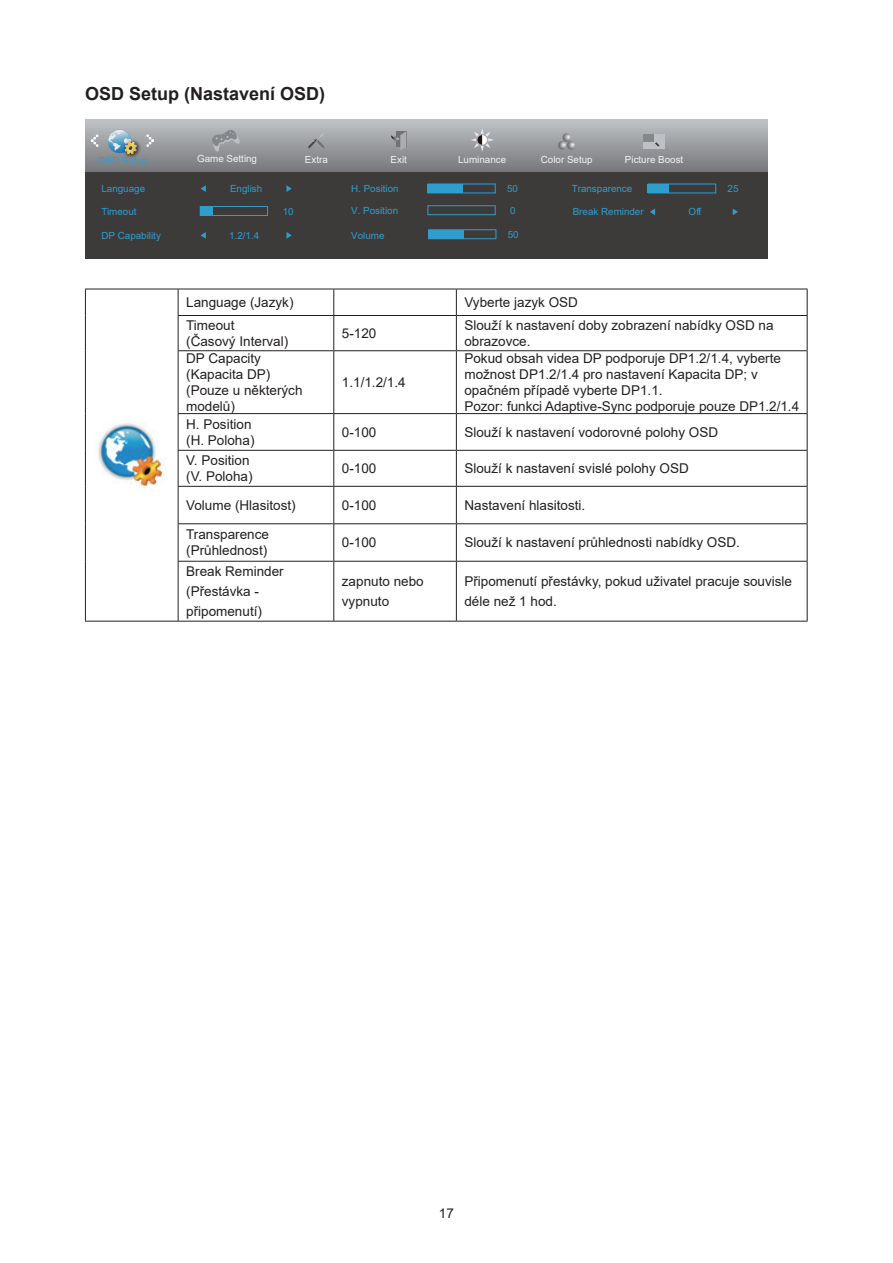
<style>
.page{position:relative;width:893px;height:1263px;background:#fff}
.page>*{position:absolute;margin:0;border:0;box-sizing:border-box;transform-origin:0 0}
.t1{font:700 18px "Arial";color:#231f20}
.t2{font:13.5px/16.2px "Arial";color:#231f20}
.t3{font:9.75px "Arial";color:#2e9ecf}
.t4{font:9.75px "Arial";color:#f3f3f3}
</style>
<div class="page">
<svg style="left:85px;top:119px;width:683px;height:53px;background:#9a9c9f"></svg>
<div style="left:85px;top:172px;width:683px;height:87px;background:#3d3a3a"></div>
<svg style="left:391px;top:131px;width:15px;height:19px"></svg>
<svg style="left:308px;top:133px;width:18px;height:16px"></svg>
<svg style="left:470px;top:128px;width:24px;height:24px"></svg>
<svg style="left:558px;top:133px;width:17px;height:17px"></svg>
<div style="left:428px;top:205px;width:68px;height:10px;border:1px solid #2e9ecf"></div>
<div style="left:648px;top:184px;width:21px;height:9px;background:#2e9ecf"></div>
<div style="left:648px;top:184px;width:68px;height:9px;border:1px solid #2e9ecf"></div>
<svg style="left:201px;top:185px;width:5px;height:7px"></svg>
<svg style="left:286px;top:185px;width:6px;height:7px"></svg>
<div style="left:200px;top:206px;width:68px;height:10px;border:1px solid #2e9ecf"></div>
<div style="left:200px;top:206px;width:13px;height:9px;background:#2e9ecf"></div>
<div style="left:428px;top:184px;width:35px;height:9px;background:#2e9ecf"></div>
<svg style="left:650px;top:208px;width:5px;height:7px"></svg>
<svg style="left:733px;top:208px;width:5px;height:7px"></svg>
<svg style="left:91px;top:134px;width:8px;height:13px"></svg>
<svg style="left:146px;top:134px;width:8px;height:13px"></svg>
<img style="left:121px;top:138px;width:23px;height:23px">
<svg style="left:108px;top:130px;width:29px;height:24px"></svg>
<div style="left:644px;top:134px;width:21px;height:15px;background:#bdc0c4"></div>
<div style="left:644px;top:134px;width:10px;height:8px;background:#85878a"></div>
<svg style="left:655px;top:142px;width:4px;height:5px"></svg>
<svg style="left:201px;top:232px;width:5px;height:7px"></svg>
<svg style="left:286px;top:232px;width:6px;height:7px"></svg>
<svg style="left:212px;top:130px;width:28px;height:22px"></svg>
<div style="left:428px;top:229px;width:68px;height:10px;border:1px solid #2e9ecf"></div>
<div style="left:428px;top:230px;width:36px;height:9px;background:#2e9ecf"></div>
<hr style="left:85px;top:289px;width:93px;height:1px;background:#231f20">
<svg style="left:85px;top:289px;width:1px;height:26px"></svg>
<hr style="left:178px;top:289px;width:156px;height:1px;background:#231f20">
<svg style="left:178px;top:289px;width:1px;height:26px"></svg>
<hr style="left:334px;top:289px;width:122px;height:1px;background:#231f20">
<svg style="left:333px;top:289px;width:1px;height:26px"></svg>
<hr style="left:456px;top:289px;width:351px;height:1px;background:#231f20">
<svg style="left:456px;top:289px;width:1px;height:26px"></svg>
<svg style="left:807px;top:289px;width:1px;height:26px"></svg>
<hr style="left:85px;top:315px;width:1px;height:36px;background:#231f20">
<hr style="left:178px;top:315px;width:156px;height:1px;background:#231f20">
<hr style="left:178px;top:316px;width:1px;height:34px;background:#231f20">
<hr style="left:334px;top:315px;width:122px;height:1px;background:#231f20">
<hr style="left:333px;top:316px;width:1px;height:34px;background:#231f20">
<hr style="left:456px;top:315px;width:351px;height:1px;background:#231f20">
<hr style="left:456px;top:316px;width:1px;height:34px;background:#231f20">
<hr style="left:807px;top:316px;width:1px;height:34px;background:#231f20">
<hr style="left:85px;top:351px;width:1px;height:63px;background:#231f20">
<hr style="left:178px;top:350px;width:156px;height:1px;background:#231f20">
<hr style="left:178px;top:351px;width:1px;height:62px;background:#231f20">
<hr style="left:334px;top:350px;width:122px;height:1px;background:#231f20">
<hr style="left:333px;top:351px;width:1px;height:62px;background:#231f20">
<hr style="left:456px;top:350px;width:351px;height:1px;background:#231f20">
<hr style="left:456px;top:351px;width:1px;height:62px;background:#231f20">
<hr style="left:807px;top:351px;width:1px;height:62px;background:#231f20">
<hr style="left:85px;top:414px;width:1px;height:36px;background:#231f20">
<hr style="left:178px;top:413px;width:156px;height:1px;background:#231f20">
<hr style="left:178px;top:414px;width:1px;height:36px;background:#231f20">
<hr style="left:334px;top:413px;width:122px;height:1px;background:#231f20">
<hr style="left:333px;top:414px;width:1px;height:36px;background:#231f20">
<hr style="left:456px;top:413px;width:351px;height:1px;background:#231f20">
<hr style="left:456px;top:414px;width:1px;height:36px;background:#231f20">
<hr style="left:807px;top:414px;width:1px;height:36px;background:#231f20">
<hr style="left:85px;top:450px;width:1px;height:36px;background:#231f20">
<hr style="left:178px;top:450px;width:156px;height:1px;background:#231f20">
<hr style="left:178px;top:451px;width:1px;height:35px;background:#231f20">
<hr style="left:334px;top:450px;width:122px;height:1px;background:#231f20">
<hr style="left:333px;top:451px;width:1px;height:35px;background:#231f20">
<hr style="left:456px;top:450px;width:351px;height:1px;background:#231f20">
<hr style="left:456px;top:451px;width:1px;height:35px;background:#231f20">
<hr style="left:807px;top:451px;width:1px;height:35px;background:#231f20">
<hr style="left:85px;top:486px;width:1px;height:38px;background:#231f20">
<hr style="left:178px;top:486px;width:156px;height:1px;background:#231f20">
<hr style="left:178px;top:487px;width:1px;height:36px;background:#231f20">
<hr style="left:334px;top:486px;width:122px;height:1px;background:#231f20">
<hr style="left:333px;top:487px;width:1px;height:36px;background:#231f20">
<hr style="left:456px;top:486px;width:351px;height:1px;background:#231f20">
<hr style="left:456px;top:487px;width:1px;height:36px;background:#231f20">
<hr style="left:807px;top:487px;width:1px;height:36px;background:#231f20">
<hr style="left:85px;top:524px;width:1px;height:37px;background:#231f20">
<hr style="left:178px;top:523px;width:156px;height:1px;background:#231f20">
<hr style="left:178px;top:524px;width:1px;height:37px;background:#231f20">
<hr style="left:334px;top:523px;width:122px;height:1px;background:#231f20">
<hr style="left:333px;top:524px;width:1px;height:37px;background:#231f20">
<hr style="left:456px;top:523px;width:351px;height:1px;background:#231f20">
<hr style="left:456px;top:524px;width:1px;height:37px;background:#231f20">
<hr style="left:807px;top:524px;width:1px;height:37px;background:#231f20">
<hr style="left:85px;top:561px;width:1px;height:60px;background:#231f20">
<hr style="left:178px;top:561px;width:156px;height:1px;background:#231f20">
<hr style="left:178px;top:562px;width:1px;height:59px;background:#231f20">
<hr style="left:334px;top:561px;width:122px;height:1px;background:#231f20">
<hr style="left:333px;top:562px;width:1px;height:59px;background:#231f20">
<hr style="left:456px;top:561px;width:351px;height:1px;background:#231f20">
<hr style="left:456px;top:562px;width:1px;height:59px;background:#231f20">
<hr style="left:807px;top:562px;width:1px;height:59px;background:#231f20">
<hr style="left:85px;top:621px;width:93px;height:1px;background:#231f20">
<hr style="left:178px;top:621px;width:156px;height:1px;background:#231f20">
<hr style="left:334px;top:621px;width:122px;height:1px;background:#231f20">
<hr style="left:456px;top:621px;width:351px;height:1px;background:#231f20">
<img style="left:97px;top:422px;width:68px;height:66px">
<h1 class="t1" style="left:85px;top:81px;width:242px">OSD Setup (Nastavení OSD)</h1>
<p class="t4" style="left:197px;top:152px;width:62px">Game Setting</p>
<p class="t4" style="left:305px;top:153px;width:24px">Extra</p>
<p class="t4" style="left:391px;top:153px;width:18px">Exit</p>
<p class="t4" style="left:458px;top:153px;width:50px">Luminance</p>
<p class="t4" style="left:541px;top:153px;width:53px">Color Setup</p>
<p class="t3" style="left:351px;top:182px;width:49px">H. Position</p>
<p class="t3" style="left:507px;top:182px;width:12px">50</p>
<p class="t3" style="left:351px;top:204px;width:48px">V. Position</p>
<p class="t3" style="left:510px;top:204px;width:7px">0</p>
<p class="t3" style="left:98px;top:153px;width:51px">OSD Setup</p>
<p class="t4" style="left:625px;top:153px;width:60px">Picture Boost</p>
<p class="t3" style="left:101px;top:182px;width:45px">Language</p>
<p class="t3" style="left:230px;top:182px;width:34px">English</p>
<p class="t3" style="left:572px;top:182px;width:62px">Transparence</p>
<p class="t3" style="left:728px;top:182px;width:12px">25</p>
<p class="t3" style="left:101px;top:205px;width:37px">Timeout</p>
<p class="t3" style="left:283px;top:205px;width:12px">10</p>
<p class="t3" style="left:573px;top:205px;width:72px">Break Reminder</p>
<p class="t3" style="left:688px;top:205px;width:14px">Off</p>
<p class="t3" style="left:101px;top:229px;width:61px">DP Capability</p>
<p class="t3" style="left:229px;top:229px;width:32px">1.2/1.4</p>
<p class="t3" style="left:351px;top:229px;width:35px">Volume</p>
<p class="t3" style="left:508px;top:228px;width:12px">50</p>
<p class="t2" style="left:186px;top:294px;width:109px">Language (Jazyk)</p>
<p class="t2" style="left:464px;top:294px;width:115px">Vyberte jazyk OSD</p>
<p class="t2" style="left:186px;top:317px;width:104px">Timeout<br>(Časový Interval)</p>
<p class="t2" style="left:342px;top:325px;width:36px">5-120</p>
<p class="t2" style="left:464px;top:317px;width:311px">Slouží k nastavení doby zobrazení nabídky OSD na obrazovce.</p>
<p class="t2" style="left:186px;top:350px;width:118px">DP Capacity (Kapacita DP) (Pouze u některých modelů)</p>
<p class="t2" style="left:464px;top:350px;width:336px">Pokud obsah videa DP podporuje DP1.2/1.4, vyberte možnost DP1.2/1.4 pro nastavení Kapacita DP; v opačném případě vyberte DP1.1.<br>Pozor: funkci Adaptive-Sync podporuje pouze DP1.2/1.4</p>
<p class="t2" style="left:342px;top:374px;width:65px">1.1/1.2/1.4</p>
<p class="t2" style="left:186px;top:416px;width:70px">H. Position (H. Poloha)</p>
<p class="t2" style="left:342px;top:424px;width:36px">0-100</p>
<p class="t2" style="left:464px;top:424px;width:255px">Slouží k nastavení vodorovné polohy OSD</p>
<p class="t2" style="left:186px;top:452px;width:68px">V. Position (V. Poloha)</p>
<p class="t2" style="left:342px;top:460px;width:36px">0-100</p>
<p class="t2" style="left:464px;top:460px;width:226px">Slouží k nastavení svislé polohy OSD</p>
<p class="t2" style="left:186px;top:497px;width:111px">Volume (Hlasitost)</p>
<p class="t2" style="left:342px;top:497px;width:36px">0-100</p>
<p class="t2" style="left:464px;top:497px;width:122px">Nastavení hlasitosti.</p>
<p class="t2" style="left:186px;top:526px;width:84px">Transparence (Průhlednost)</p>
<p class="t2" style="left:342px;top:534px;width:36px">0-100</p>
<p class="t2" style="left:464px;top:534px;width:277px">Slouží k nastavení průhlednosti nabídky OSD.</p>
<p class="t2" style="left:186px;top:561px;width:99px;line-height:20.2px">Break Reminder (Přestávka - připomenutí)</p>
<p class="t2" style="left:342px;top:571px;width:83px;line-height:20.2px">zapnuto nebo vypnuto</p>
<p class="t2" style="left:464px;top:571px;width:329px;line-height:20.2px">Připomenutí přestávky, pokud uživatel pracuje souvisle déle než 1 hod.</p>
<p class="t2" style="left:439px;top:1205px;width:17px">17</p>
</div>
